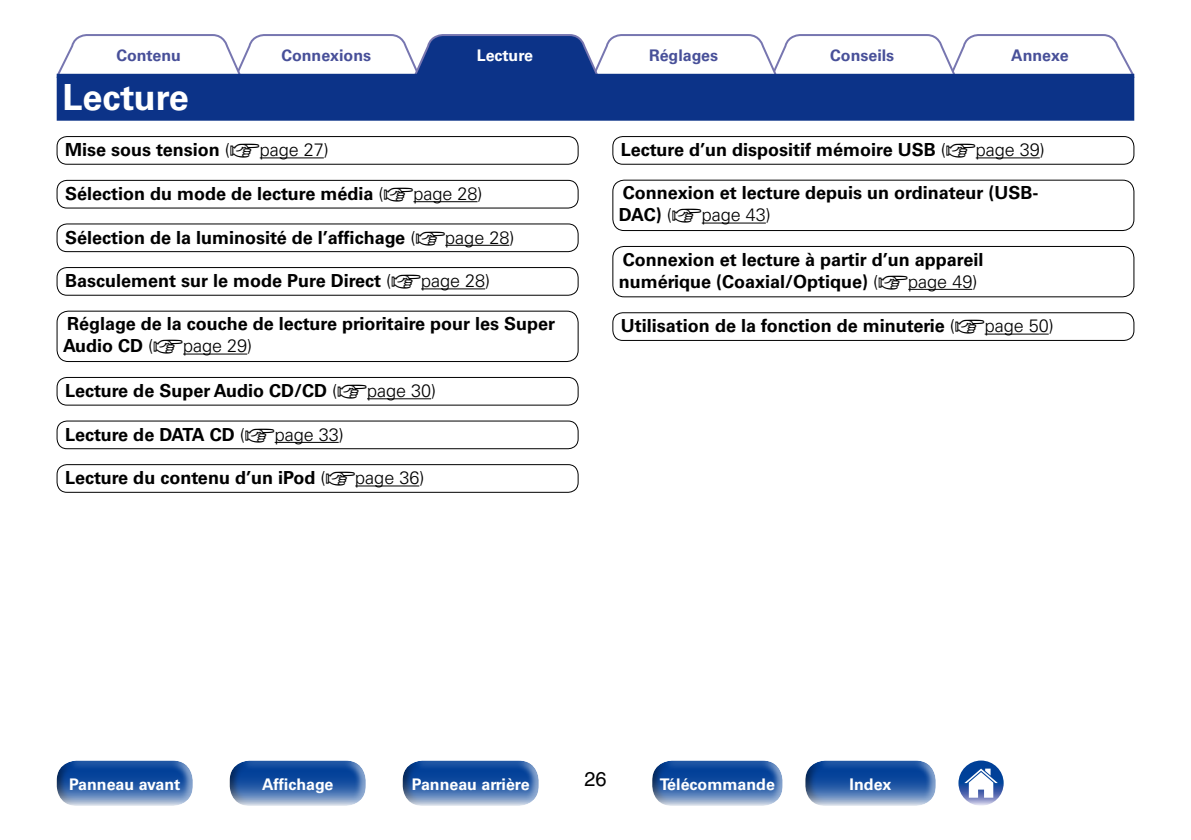
<style>
.page{position:relative;width:1191px;height:840px;background:#fff}
.page>*{position:absolute;margin:0;border:0;box-sizing:border-box;transform-origin:0 0}
.t1{font:700 36px "Univers LTCYR 65";color:#fff}
.t2{font:20px "Helvetica LT Std";color:#000}
.t3{font:700 18px/22px "Univers LTCYR 65";color:#000}
.t4{font:300 18px "Univers LTCYR 45";color:#000}
.t5{font:700 16px "Univers LTCYR 65";color:#fff}
.t6{font:700 16px "Univers LTCYR 65";color:#485099}
.s1{font-family:"Univers LTCYR 45";font-weight:300}
.s2{font-family:"Marks For Denon";font-weight:400}
.s3{font-family:"Univers LTCYR 65";font-weight:700}
</style>
<div class="page">
<div style="left:55px;top:752px;width:135px;height:65px;background:#000;opacity:.75"></div>
<div style="left:228px;top:752px;width:135px;height:65px;background:#000;opacity:.75"></div>
<div style="left:401px;top:752px;width:135px;height:65px;background:#000;opacity:.75"></div>
<div style="left:803px;top:752px;width:130px;height:65px;background:#000;opacity:.75"></div>
<div style="left:650px;top:752px;width:130px;height:65px;background:#000;opacity:.75"></div>
<svg style="left:958px;top:760px;width:45px;height:45px"></svg>
<svg style="left:964px;top:768px;width:33px;height:29px"></svg>
<svg style="left:56px;top:34px;width:1079px;height:44px"></svg>
<hr style="left:57px;top:74px;width:1077px;height:4px;background:#0c3388">
<div style="left:57px;top:77px;width:1077px;height:44px;background:#0c3388"></div>
<hr style="left:260px;top:157px;width:64px;height:1px;background:#000">
<div style="left:57px;top:136px;width:521px;height:28px;border:1px solid #000;border-radius:10px"></div>
<hr style="left:413px;top:201px;width:64px;height:1px;background:#000">
<div style="left:57px;top:180px;width:521px;height:28px;border:1px solid #000;border-radius:10px"></div>
<hr style="left:445px;top:245px;width:64px;height:1px;background:#000">
<div style="left:57px;top:223px;width:521px;height:29px;border:1px solid #000;border-radius:10px"></div>
<hr style="left:421px;top:288px;width:64px;height:1px;background:#000">
<div style="left:57px;top:267px;width:521px;height:28px;border:1px solid #000;border-radius:10px"></div>
<hr style="left:183px;top:353px;width:64px;height:1px;background:#000">
<div style="left:57px;top:310px;width:521px;height:51px;border:1px solid #000;border-radius:11px"></div>
<hr style="left:367px;top:398px;width:64px;height:1px;background:#000">
<div style="left:57px;top:377px;width:521px;height:28px;border:1px solid #000;border-radius:10px"></div>
<hr style="left:275px;top:441px;width:64px;height:1px;background:#000">
<div style="left:57px;top:420px;width:521px;height:29px;border:1px solid #000;border-radius:10px"></div>
<hr style="left:355px;top:485px;width:64px;height:1px;background:#000">
<div style="left:57px;top:464px;width:521px;height:28px;border:1px solid #000;border-radius:10px"></div>
<hr style="left:975px;top:157px;width:64px;height:1px;background:#000">
<div style="left:612px;top:136px;width:522px;height:28px;border:1px solid #000;border-radius:10px"></div>
<hr style="left:702px;top:222px;width:64px;height:1px;background:#000">
<div style="left:612px;top:180px;width:522px;height:51px;border:1px solid #000;border-radius:11px"></div>
<hr style="left:908px;top:289px;width:64px;height:1px;background:#000">
<div style="left:612px;top:246px;width:522px;height:51px;border:1px solid #000;border-radius:11px"></div>
<hr style="left:984px;top:333px;width:64px;height:1px;background:#000">
<div style="left:612px;top:312px;width:522px;height:28px;border:1px solid #000;border-radius:10px"></div>
<p class="t6" style="left:116px;top:44px;width:66px">Contenu</p>
<p class="t6" style="left:281px;top:44px;width:91px">Connexions</p>
<p class="t6" style="left:649px;top:44px;width:71px">Réglages</p>
<p class="t6" style="left:830px;top:44px;width:66px">Conseils</p>
<p class="t6" style="left:1011px;top:44px;width:59px">Annexe</p>
<p class="t5" style="left:477px;top:44px;width:58px">Lecture</p>
<h1 class="t1" style="left:62px;top:72px;width:128px">Lecture</h1>
<p class="t3" style="left:65px;top:138px;width:265px">Mise sous tension <span class="s1">(</span><span class="s2">V</span><span class="s1">page 27)</span></p>
<p class="t3" style="left:65px;top:181px;width:419px">Sélection du mode de lecture média <span class="s1">(</span><span class="s2">V</span><span class="s1">page 28)</span></p>
<p class="t3" style="left:65px;top:225px;width:451px">Sélection de la luminosité de l’affichage <span class="s1">(</span><span class="s2">V</span><span class="s1">page 28)</span></p>
<p class="t3" style="left:65px;top:269px;width:426px">Basculement sur le mode Pure Direct <span class="s1">(</span><span class="s2">V</span><span class="s1">page 28)</span></p>
<p class="t3" style="left:67px;top:312px;width:490px">Réglage de la couche de lecture prioritaire pour les Super</p>
<p class="t4" style="left:63px;top:334px;width:191px"><span class="s3">Audio CD</span> (<span class="s2">V</span>page 29)</p>
<p class="t3" style="left:65px;top:378px;width:372px">Lecture de Super Audio CD/CD <span class="s1">(</span><span class="s2">V</span><span class="s1">page 30)</span></p>
<p class="t3" style="left:65px;top:422px;width:280px">Lecture de DATA CD <span class="s1">(</span><span class="s2">V</span><span class="s1">page 33)</span></p>
<p class="t3" style="left:65px;top:465px;width:361px">Lecture du contenu d’un iPod <span class="s1">(</span><span class="s2">V</span><span class="s1">page 36)</span></p>
<p class="t3" style="left:621px;top:138px;width:425px">Lecture d’un dispositif mémoire USB <span class="s1">(</span><span class="s2">V</span><span class="s1">page 39)</span></p>
<p class="t3" style="left:623px;top:181px;width:417px">Connexion et lecture depuis un ordinateur (USB-</p>
<p class="t4" style="left:619px;top:203px;width:153px"><span class="s3">DAC)</span> (<span class="s2">V</span>page 43)</p>
<p class="t3" style="left:619px;top:247px;width:366px">Connexion et lecture à partir d’un appareil numérique (Coaxial/Optique) <span class="s1">(</span><span class="s2">V</span><span class="s1">page 49)</span></p>
<p class="t3" style="left:621px;top:314px;width:434px">Utilisation de la fonction de minuterie <span class="s1">(</span><span class="s2">V</span><span class="s1">page 50)</span></p>
<p class="t2" style="left:584px;top:767px;width:24px">26</p>
<p class="t5" style="left:69px;top:772px;width:113px">Panneau avant</p>
<p class="t5" style="left:262px;top:772px;width:73px">Affichage</p>
<p class="t5" style="left:412px;top:772px;width:119px">Panneau arrière</p>
<p class="t5" style="left:660px;top:772px;width:116px">Télécommande</p>
<p class="t5" style="left:849px;top:772px;width:43px">Index</p>
</div>
